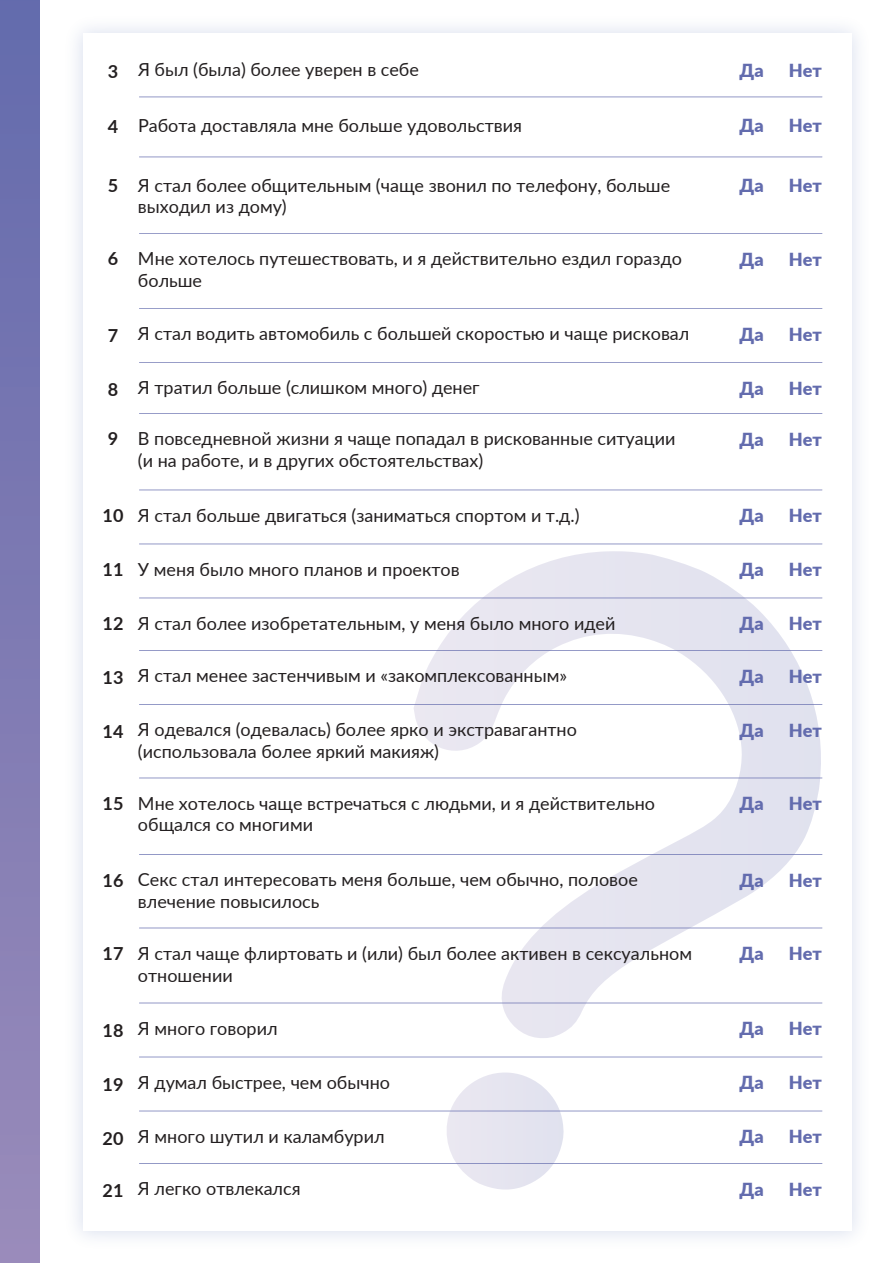
<style>
.page{position:relative;width:893px;height:1263px;background:#fff}
.page>*{position:absolute;margin:0;border:0;box-sizing:border-box;transform-origin:0 0}
.t1{font:18px/21.6px "Lato";color:#231f20}
.t2{font:900 18px "Lato";color:#636cae}
.t3{font:700 18px "Lato";color:#231f20}
.s1{font-weight:700}
</style>
<div class="page">
<svg style="left:414px;top:551px;width:407px;height:487px"></svg>
<svg style="left:443px;top:1072px;width:121px;height:117px"></svg>
<div style="left:0;top:0;width:40px;height:1263px;background:linear-gradient(to bottom,#636bac,#998bba)"></div>
<hr style="left:139px;top:97px;width:683px;height:1px;background:#636bad">
<hr style="left:139px;top:157px;width:683px;height:1px;background:#636bad">
<hr style="left:139px;top:233px;width:683px;height:1px;background:#636bad">
<hr style="left:139px;top:308px;width:683px;height:1px;background:#636bad">
<hr style="left:139px;top:362px;width:683px;height:1px;background:#636bad">
<hr style="left:139px;top:413px;width:683px;height:1px;background:#636bad">
<hr style="left:139px;top:490px;width:683px;height:1px;background:#636bad">
<hr style="left:139px;top:544px;width:683px;height:1px;background:#636bad">
<hr style="left:139px;top:598px;width:683px;height:1px;background:#636bad">
<hr style="left:139px;top:650px;width:683px;height:1px;background:#636bad">
<hr style="left:139px;top:704px;width:683px;height:1px;background:#636bad">
<hr style="left:139px;top:778px;width:683px;height:1px;background:#636bad">
<hr style="left:139px;top:854px;width:683px;height:1px;background:#636bad">
<hr style="left:139px;top:928px;width:683px;height:1px;background:#636bad">
<hr style="left:139px;top:1003px;width:683px;height:1px;background:#636bad">
<hr style="left:139px;top:1057px;width:683px;height:1px;background:#636bad">
<hr style="left:139px;top:1111px;width:683px;height:1px;background:#636bad">
<hr style="left:139px;top:1163px;width:683px;height:1px;background:#636bad">
<p class="t1" style="left:108px;top:58px;width:313px"><span class="s1">3</span> Я был (была) более уверен в себе</p>
<p class="t2" style="left:740px;top:57px;width:26px">Да</p>
<p class="t2" style="left:789px;top:57px;width:35px">Нет</p>
<p class="t3" style="left:108px;top:114px;width:12px">4</p>
<p class="t1" style="left:138px;top:114px;width:385px">Работа доставляла мне больше удовольствия</p>
<p class="t2" style="left:740px;top:112px;width:26px">Да</p>
<p class="t2" style="left:789px;top:112px;width:35px">Нет</p>
<p class="t3" style="left:108px;top:172px;width:12px">5</p>
<p class="t3" style="left:108px;top:246px;width:12px">6</p>
<p class="t1" style="left:138px;top:174px;width:534px">Я стал более общительным (чаще звонил по телефону, больше выходил из дому)</p>
<p class="t2" style="left:740px;top:172px;width:26px">Да</p>
<p class="t2" style="left:789px;top:172px;width:35px">Нет</p>
<p class="t1" style="left:138px;top:247px;width:546px">Мне хотелось путешествовать, и я действительно ездил гораздо больше</p>
<p class="t2" style="left:740px;top:246px;width:26px">Да</p>
<p class="t2" style="left:789px;top:246px;width:35px">Нет</p>
<p class="t3" style="left:108px;top:322px;width:12px">7</p>
<p class="t3" style="left:108px;top:376px;width:12px">8</p>
<p class="t3" style="left:108px;top:426px;width:12px">9</p>
<p class="t3" style="left:103px;top:502px;width:22px">10</p>
<p class="t3" style="left:103px;top:556px;width:22px">11</p>
<p class="t3" style="left:103px;top:610px;width:22px">12</p>
<p class="t3" style="left:103px;top:664px;width:22px">13</p>
<p class="t3" style="left:103px;top:718px;width:22px">14</p>
<p class="t3" style="left:103px;top:790px;width:22px">15</p>
<p class="t3" style="left:103px;top:867px;width:22px">16</p>
<p class="t3" style="left:103px;top:940px;width:22px">17</p>
<p class="t1" style="left:138px;top:322px;width:553px">Я стал водить автомобиль с большей скоростью и чаще рисковал</p>
<p class="t2" style="left:740px;top:321px;width:26px">Да</p>
<p class="t2" style="left:789px;top:321px;width:35px">Нет</p>
<p class="t1" style="left:138px;top:376px;width:343px">Я тратил больше (слишком много) денег</p>
<p class="t2" style="left:740px;top:375px;width:26px">Да</p>
<p class="t2" style="left:789px;top:375px;width:35px">Нет</p>
<p class="t1" style="left:138px;top:427px;width:539px">В повседневной жизни я чаще попадал в рискованные ситуации (и на работе, и в других обстоятельствах)</p>
<p class="t2" style="left:740px;top:426px;width:26px">Да</p>
<p class="t2" style="left:789px;top:426px;width:35px">Нет</p>
<p class="t1" style="left:138px;top:504px;width:443px">Я стал больше двигаться (заниматься спортом и т.д.)</p>
<p class="t2" style="left:740px;top:502px;width:26px">Да</p>
<p class="t2" style="left:789px;top:502px;width:35px">Нет</p>
<p class="t1" style="left:138px;top:558px;width:323px">У меня было много планов и проектов</p>
<p class="t2" style="left:740px;top:556px;width:26px">Да</p>
<p class="t2" style="left:789px;top:556px;width:35px">Нет</p>
<p class="t1" style="left:138px;top:612px;width:479px">Я стал более изобретательным, у меня было много идей</p>
<p class="t2" style="left:740px;top:610px;width:26px">Да</p>
<p class="t2" style="left:789px;top:610px;width:35px">Нет</p>
<p class="t1" style="left:138px;top:664px;width:431px">Я стал менее застенчивым и «закомплексованным»</p>
<p class="t2" style="left:740px;top:663px;width:26px">Да</p>
<p class="t2" style="left:789px;top:663px;width:35px">Нет</p>
<p class="t1" style="left:138px;top:718px;width:440px">Я одевался (одевалась) более ярко и экстравагантно (использовала более яркий макияж)</p>
<p class="t2" style="left:740px;top:717px;width:26px">Да</p>
<p class="t2" style="left:789px;top:717px;width:35px">Нет</p>
<p class="t1" style="left:138px;top:792px;width:519px">Мне хотелось чаще встречаться с людьми, и я действительно общался со многими</p>
<p class="t2" style="left:740px;top:790px;width:26px">Да</p>
<p class="t2" style="left:789px;top:790px;width:35px">Нет</p>
<p class="t1" style="left:138px;top:868px;width:501px">Секс стал интересовать меня больше, чем обычно, половое влечение повысилось</p>
<p class="t2" style="left:740px;top:867px;width:26px">Да</p>
<p class="t2" style="left:789px;top:867px;width:35px">Нет</p>
<p class="t1" style="left:138px;top:942px;width:556px">Я стал чаще флиртовать и (или) был более активен в сексуальном отношении</p>
<p class="t2" style="left:740px;top:940px;width:26px">Да</p>
<p class="t2" style="left:789px;top:940px;width:35px">Нет</p>
<p class="t3" style="left:103px;top:1017px;width:22px">18</p>
<p class="t3" style="left:103px;top:1071px;width:22px">19</p>
<p class="t3" style="left:103px;top:1125px;width:22px">20</p>
<p class="t3" style="left:103px;top:1177px;width:22px">21</p>
<p class="t1" style="left:138px;top:1017px;width:141px">Я много говорил</p>
<p class="t2" style="left:740px;top:1015px;width:26px">Да</p>
<p class="t2" style="left:789px;top:1015px;width:35px">Нет</p>
<p class="t1" style="left:138px;top:1071px;width:254px">Я думал быстрее, чем обычно</p>
<p class="t2" style="left:740px;top:1069px;width:26px">Да</p>
<p class="t2" style="left:789px;top:1069px;width:35px">Нет</p>
<p class="t1" style="left:138px;top:1125px;width:248px">Я много шутил и каламбурил</p>
<p class="t2" style="left:740px;top:1123px;width:26px">Да</p>
<p class="t2" style="left:789px;top:1123px;width:35px">Нет</p>
<p class="t1" style="left:138px;top:1177px;width:164px">Я легко отвлекался</p>
<p class="t2" style="left:740px;top:1176px;width:26px">Да</p>
<p class="t2" style="left:789px;top:1176px;width:35px">Нет</p>
</div>
